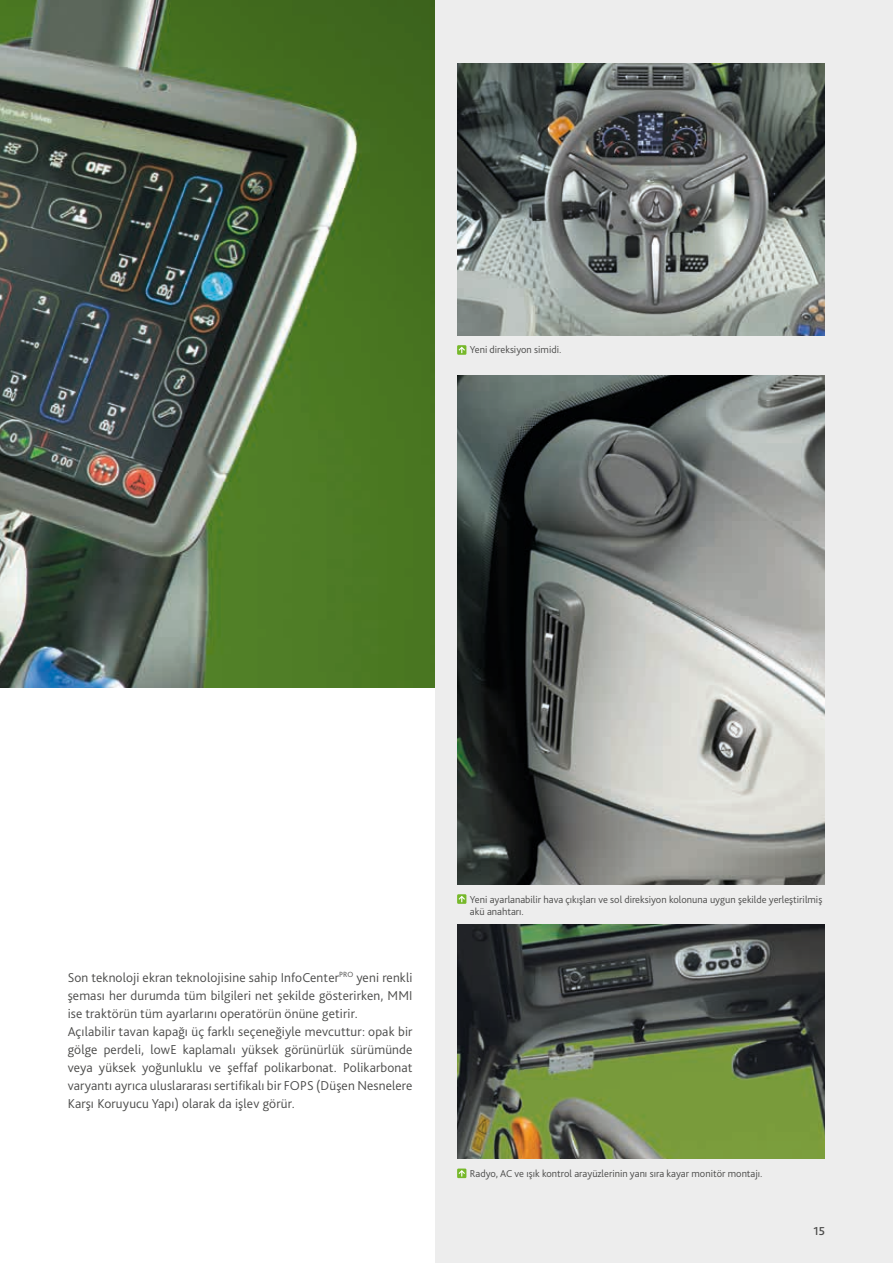
<style>
.page{position:relative;width:893px;height:1263px;background:#fff}
.page>*{position:absolute;margin:0;border:0;box-sizing:border-box;transform-origin:0 0}
.t1{font:300 13.5px/18px "Bliss Pro";letter-spacing:.01em;color:#4b4b4a}
.t2{font:500 12px "Bliss Pro";color:#4b4b4a}
.t3{font:300 10.5px/12.8px "Bliss Pro";color:#4b4b4a}
</style>
<div class="page">
<img style="left:0;top:0;width:434px;height:687px">
<div style="left:436px;top:0;width:457px;height:1263px;background:#ededed"></div>
<img style="left:457px;top:64px;width:368px;height:272px">
<img style="left:457px;top:925px;width:368px;height:234px">
<img style="left:457px;top:376px;width:368px;height:508px">
<svg style="left:457px;top:345px;width:9px;height:10px"></svg>
<svg style="left:459px;top:347px;width:6px;height:6px"></svg>
<svg style="left:457px;top:894px;width:9px;height:10px"></svg>
<svg style="left:459px;top:896px;width:6px;height:6px"></svg>
<svg style="left:457px;top:1168px;width:9px;height:10px"></svg>
<svg style="left:459px;top:1170px;width:6px;height:6px"></svg>
<p class="t3" style="left:470px;top:344px;width:93px">Yeni direksiyon simidi.</p>
<p class="t1" style="left:68px;top:968px;width:346px">Son teknoloji ekran teknolojisine sahip InfoCenter<sup>PRO</sup> yeni renkli şeması her durumda tüm bilgileri net şekilde gösterirken, MMI ise traktörün tüm ayarlarını operatörün önüne getirir.<br>Açılabilir tavan kapağı üç farklı seçeneğiyle mevcuttur: opak bir gölge perdeli, lowE kaplamalı yüksek görünürlük sürümünde veya yüksek yoğunluklu ve şeffaf polikarbonat. Polikarbonat varyantı ayrıca uluslararası sertifikalı bir FOPS (Düşen Nesnelere Karşı Koruyucu Yapı) olarak da işlev görür.</p>
<p class="t3" style="left:470px;top:893px;width:354px">Yeni ayarlanabilir hava çıkışları ve sol direksiyon kolonuna uygun şekilde yerleştirilmiş akü anahtarı.</p>
<p class="t3" style="left:470px;top:1167px;width:294px">Radyo, AC ve ışık kontrol arayüzlerinin yanı sıra kayar monitör montajı.</p>
<p class="t2" style="left:813px;top:1223px;width:13px">15</p>
</div>
